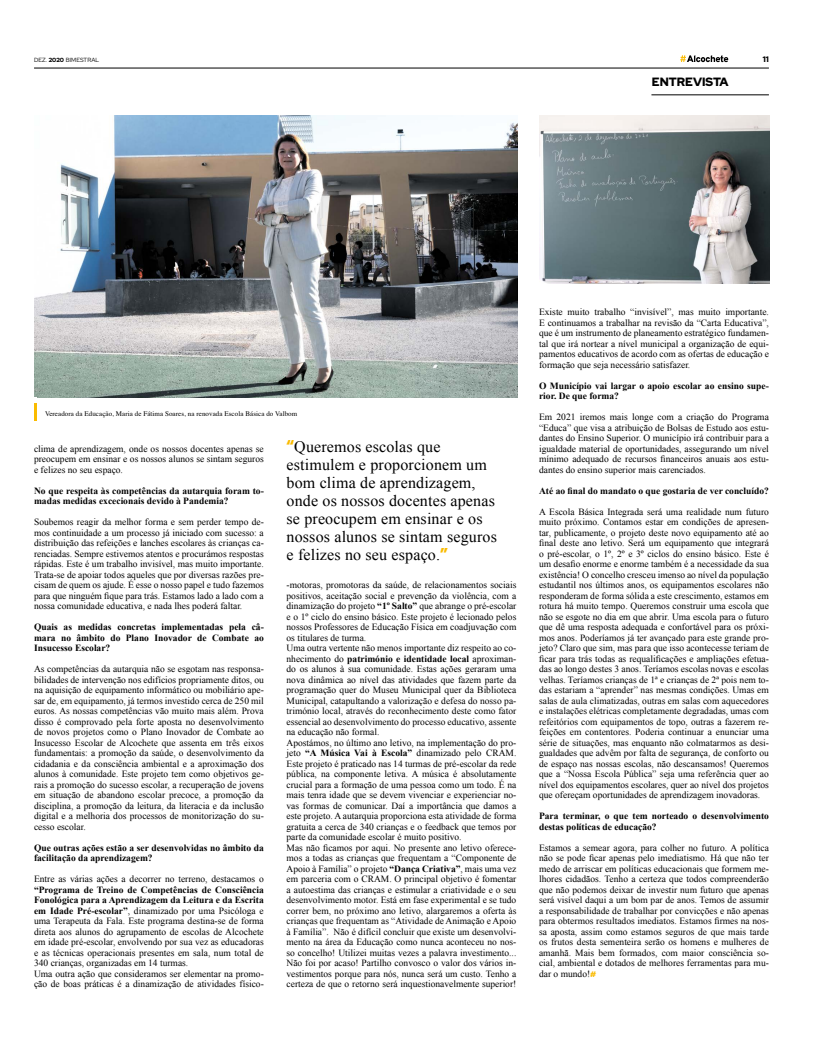
<style>
.page{position:relative;width:820px;height:1049px;background:#fff}
.page>*{position:absolute;margin:0;border:0;box-sizing:border-box;transform-origin:0 0}
.t1{font:16px/18px "Times New Roman";letter-spacing:.01em;color:#000}
.t2{font:900 12px "Red Hat Display";color:#000}
.t3{font:9.5px/10.5px "Times New Roman";color:#000;text-align:justify}
.t4{font:700 9.5px/10.5px "Times New Roman";color:#000}
.t5{font:900 8px "Red Hat Display";color:#000}
.t6{font:7px "Times";letter-spacing:.01em;color:#000}
.t7{font:6px "Red Hat Display";letter-spacing:.01em;color:#000}
.s1{font-weight:900}
.s2{font-weight:700}
.s3{font-family:"Red Hat Display";font-weight:900;color:#fabb00}
.s4{font-family:"Red Hat Display";font-weight:900;font-size:8px;color:#fabb00}
</style>
<div class="page">
<hr style="left:34px;top:68px;width:734px;height:1px;background:#000">
<svg style="left:680px;top:55px;width:48px;height:7px"></svg>
<img style="left:34px;top:116px;width:483px;height:281px">
<hr style="left:34px;top:403px;width:3px;height:17px;background:#fabb00">
<hr style="left:651px;top:95px;width:117px;height:1px;background:#000">
<img style="left:539px;top:116px;width:230px;height:168px">
<p class="t7" style="left:34px;top:56px;width:67px">DEZ. <span class="s1">2020</span> BIMESTRAL</p>
<p class="t5" style="left:762px;top:54px;width:8px">11</p>
<p class="t2" style="left:651px;top:74px;width:78px">ENTREVISTA</p>
<p class="t6" style="left:45px;top:407px;width:254px">Vereadora da Educação, Maria de Fátima Soares, na renovada Escola Básica do Valbom</p>
<p class="t3" style="left:34px;top:443px;width:231px">clima de aprendizagem, onde os nossos docentes apenas se preocupem em ensinar e os nossos alunos se sintam seguros e felizes no seu espaço.</p>
<p class="t4" style="left:34px;top:485px;width:231px">No que respeita às competências da autarquia foram to&shy;madas medidas excecionais devido à Pandemia?</p>
<p class="t3" style="left:34px;top:517px;width:231px">Soubemos reagir da melhor forma e sem perder tempo de&shy;mos continuidade a um processo já iniciado com sucesso: a distribuição das refeições e lanches escolares às crianças ca&shy;renciadas. Sempre estivemos atentos e procurámos respostas rápidas. Este é um trabalho invisível, mas muito importante.<br>Trata-se de apoiar todos aqueles que por diversas razões pre&shy;cisam de quem os ajude. É esse o nosso papel e tudo fazemos para que ninguém fique para trás. Estamos lado a lado com a nossa comunidade educativa, e nada lhes poderá faltar.</p>
<p class="t4" style="left:34px;top:622px;width:231px;text-align:justify">Quais as medidas concretas implementadas pela câ&shy;mara no âmbito do Plano Inovador de Combate ao Insucesso Escolar?</p>
<p class="t3" style="left:34px;top:664px;width:231px">As competências da autarquia não se esgotam nas responsa&shy;bilidades de intervenção nos edifícios propriamente ditos, ou na aquisição de equipamento informático ou mobiliário ape&shy;sar de, em equipamento, já termos investido cerca de 250 mil euros. As nossas competências vão muito mais além. Prova disso é comprovado pela forte aposta no desenvolvimento de novos projetos como o Plano Inovador de Combate ao Insucesso Escolar de Alcochete que assenta em três eixos fundamentais: a promoção da saúde, o desenvolvimento da cidadania e da consciência ambiental e a aproximação dos alunos à comunidade. Este projeto tem como objetivos ge&shy;rais a promoção do sucesso escolar, a recuperação de jovens em situação de abandono escolar precoce, a promoção da disciplina, a promoção da leitura, da literacia e da inclusão digital e a melhoria dos processos de monitorização do su&shy;cesso escolar.</p>
<p class="t4" style="left:34px;top:842px;width:231px">Que outras ações estão a ser desenvolvidas no âmbito da facilitação da aprendizagem?</p>
<p class="t3" style="left:34px;top:874px;width:231px">Entre as várias ações a decorrer no terreno, destacamos o</p>
<p class="t3" style="left:34px;top:884px;width:231px;text-align:left"><span class="s2">“Programa de Treino de Competências de Consciência Fonológica para a Aprendizagem da Leitura e da Escrita em Idade Pré-escolar”</span>, dinamizado por uma Psicóloga e uma Terapeuta da Fala. Este programa destina-se de forma direta aos alunos do agrupamento de escolas de Alcochete em idade pré-escolar, envolvendo por sua vez as educadoras e as técnicas operacionais presentes em sala, num total de 340 crianças, organizadas em 14 turmas.<br>Uma outra ação que consideramos ser elementar na promo&shy;ção de boas práticas é a dinamização de atividades físico-</p>
<h1 class="t1" style="left:286px;top:438px;width:212px"><span class="s3">“</span>Queremos escolas que estimulem e proporcionem um bom clima de aprendizagem, onde os nossos docentes apenas se preocupem em ensinar e os nossos alunos se sintam seguros e felizes no seu espaço.<span class="s3">”</span></h1>
<p class="t3" style="left:286px;top:580px;width:231px;text-align:left">-motoras, promotoras da saúde, de relacionamentos sociais positivos, aceitação social e prevenção da violência, com a dinamização do projeto <span class="s2">“1º Salto”</span> que abrange o pré-escolar e o 1º ciclo do ensino básico. Este projeto é lecionado pelos nossos Professores de Educação Física em coadjuvação com os titulares de turma.<br>Uma outra vertente não menos importante diz respeito ao co&shy;nhecimento do <span class="s2">património e identidade local</span> aproximan&shy;do os alunos à sua comunidade. Estas ações geraram uma nova dinâmica ao nível das atividades que fazem parte da programação quer do Museu Municipal quer da Biblioteca Municipal, catapultando a valorização e defesa do nosso pa&shy;trimónio local, através do reconhecimento deste como fator essencial ao desenvolvimento do processo educativo, assente na educação não formal.<br>Apostámos, no último ano letivo, na implementação do pro&shy;jeto <span class="s2">“A Música Vai à Escola”</span> dinamizado pelo CRAM.<br>Este projeto é praticado nas 14 turmas de pré-escolar da rede pública, na componente letiva. A música é absolutamente crucial para a formação de uma pessoa como um todo. É na mais tenra idade que se devem vivenciar e experienciar no&shy;vas formas de comunicar. Daí a importância que damos a este projeto. A autarquia proporciona esta atividade de forma gratuita a cerca de 340 crianças e o feedback que temos por parte da comunidade escolar é muito positivo.<br>Mas não ficamos por aqui. No presente ano letivo oferece&shy;mos a todas as crianças que frequentam a “Componente de Apoio à Família” o projeto <span class="s2">“Dança Criativa”</span>, mais uma vez em parceria com o CRAM. O principal objetivo é fomentar a autoestima das crianças e estimular a criatividade e o seu desenvolvimento motor. Está em fase experimental e se tudo correr bem, no próximo ano letivo, alargaremos a oferta às crianças que frequentam as “Atividade de Animação e Apoio à Família”. Não é difícil concluir que existe um desenvolvi&shy;mento na área da Educação como nunca aconteceu no nos&shy;so concelho! Utilizei muitas vezes a palavra investimento...<br>Não foi por acaso! Partilho convosco o valor dos vários in&shy;vestimentos porque para nós, nunca será um custo. Tenho a certeza de que o retorno será inquestionavelmente superior!</p>
<p class="t3" style="left:539px;top:306px;width:231px">Existe muito trabalho “invisível”, mas muito importante.<br>E continuamos a trabalhar na revisão da “Carta Educativa”, que é um instrumento de planeamento estratégico fundamen&shy;tal que irá nortear a nível municipal a organização de equi&shy;pamentos educativos de acordo com as ofertas de educação e formação que seja necessário satisfazer.</p>
<p class="t4" style="left:539px;top:380px;width:231px">O Município vai largar o apoio escolar ao ensino supe&shy;rior. De que forma?</p>
<p class="t3" style="left:539px;top:411px;width:231px">Em 2021 iremos mais longe com a criação do Programa “Educa” que visa a atribuição de Bolsas de Estudo aos estu&shy;dantes do Ensino Superior. O município irá contribuir para a igualdade material de oportunidades, assegurando um nível mínimo adequado de recursos financeiros anuais aos estu&shy;dantes do ensino superior mais carenciados.</p>
<p class="t4" style="left:539px;top:485px;width:231px">Até ao final do mandato o que gostaria de ver concluído?</p>
<p class="t3" style="left:539px;top:506px;width:231px">A Escola Básica Integrada será uma realidade num futuro muito próximo. Contamos estar em condições de apresen&shy;tar, publicamente, o projeto deste novo equipamento até ao final deste ano letivo. Será um equipamento que integrará o pré-escolar, o 1º, 2º e 3º ciclos do ensino básico. Este é um desafio enorme e enorme também é a necessidade da sua existência! O concelho cresceu imenso ao nível da população estudantil nos últimos anos, os equipamentos escolares não responderam de forma sólida a este crescimento, estamos em rotura há muito tempo. Queremos construir uma escola que não se esgote no dia em que abrir. Uma escola para o futuro que dê uma resposta adequada e confortável para os próxi&shy;mos anos. Poderíamos já ter avançado para este grande pro&shy;jeto? Claro que sim, mas para que isso acontecesse teriam de ficar para trás todas as requalificações e ampliações efetua&shy;das ao longo destes 3 anos. Teríamos escolas novas e escolas velhas. Teríamos crianças de 1ª e crianças de 2ª pois nem to&shy;das estariam a “aprender” nas mesmas condições. Umas em salas de aula climatizadas, outras em salas com aquecedores e instalações elétricas completamente degradadas, umas com refeitórios com equipamentos de topo, outras a fazerem re&shy;feições em contentores. Poderia continuar a enunciar uma série de situações, mas enquanto não colmatarmos as desi&shy;gualdades que advêm por falta de segurança, de conforto ou de espaço nas nossas escolas, não descansamos! Queremos que a “Nossa Escola Pública” seja uma referência quer ao nível dos equipamentos escolares, quer ao nível dos projetos que ofereçam oportunidades de aprendizagem inovadoras.</p>
<p class="t4" style="left:539px;top:810px;width:231px">Para terminar, o que tem norteado o desenvolvimento destas políticas de educação?</p>
<p class="t3" style="left:539px;top:842px;width:231px">Estamos a semear agora, para colher no futuro. A política não se pode ficar apenas pelo imediatismo. Há que não ter medo de arriscar em políticas educacionais que formem me&shy;lhores cidadãos. Tenho a certeza que todos compreenderão que não podemos deixar de investir num futuro que apenas será visível daqui a um bom par de anos. Temos de assumir a responsabilidade de trabalhar por convicções e não apenas para obtermos resultados imediatos. Estamos firmes na nos&shy;sa aposta, assim como estamos seguros de que mais tarde os frutos desta sementeira serão os homens e mulheres de amanhã. Mais bem formados, com maior consciência so&shy;cial, ambiental e dotados de melhores ferramentas para mu&shy;dar o mundo!<span class="s4">#</span></p>
</div>
